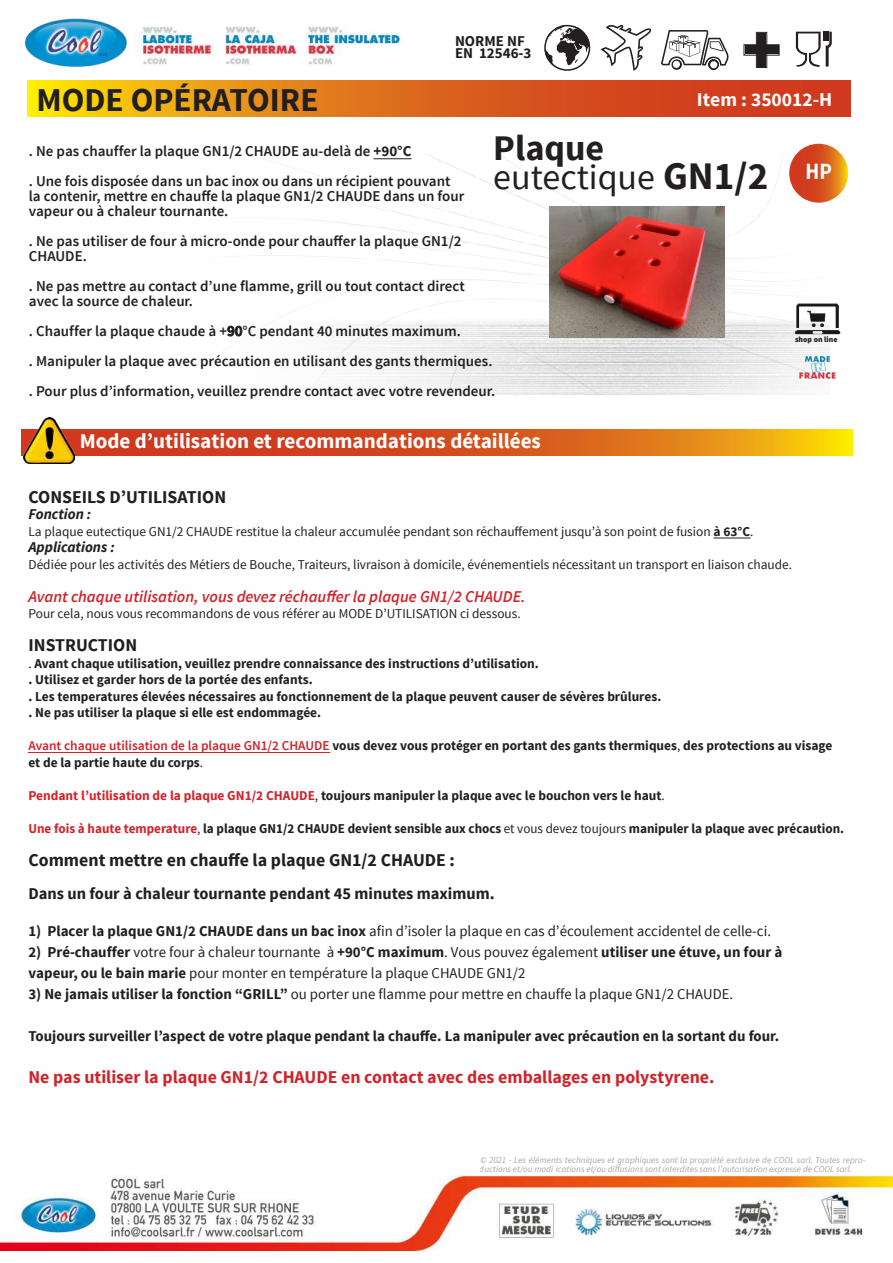
<style>
.page{position:relative;width:893px;height:1263px;background:#fff}
.page>*{position:absolute;margin:0;border:0;box-sizing:border-box;transform-origin:0 0}
.t1{font:36px/28.5px "Source Sans Pro";color:#231f20}
.t2{font:700 33.3px "Source Sans Pro";color:#231f20}
.t3{font:700 23.25px "Source Sans Pro";color:#fff;scale:.89 1}
.t4{font:700 21px "Source Sans Pro";color:#fff}
.t5{font:700 19.5px "Source Sans Pro";color:#fff}
.t6{font:700 18px "Source Sans Pro";color:#231f20}
.t7{font:700 18px "Source Sans Pro";color:#d1232a}
.t8{font:italic 600 16.5px "Source Sans Pro";color:#d1232a}
.t9{font:700 16.5px "Source Sans Pro";color:#231f20}
.t10{font:600 15px/30px "Source Sans Pro";color:#231f20}
.t11{font:15px/21px "Source Sans Pro";color:#231f20}
.t12{font:700 15px/12px "Source Sans Pro";color:#231f20}
.t13{font:italic 700 15px "Source Sans Pro";color:#231f20}
.t14{font:700 13.5px/16.5px "Source Sans Pro";color:#231f20}
.t15{font:13.5px "Source Sans Pro";color:#231f20}
.t16{font:italic 9px/9px "Source Sans Pro";color:#93908f}
.t17{font:900 7.8px "Source Sans Pro";color:#231f20}
.s1{font-weight:700}
.s2{font-weight:700;font-size:39px}
.s3{font-weight:400}
.s4{font-weight:600;color:#d1232a}
.s5{color:#d1232a}
</style>
<div class="page">
<hr style="left:28px;top:752px;width:302px;height:1px;background:#d1232a">
<hr style="left:714px;top:538px;width:36px;height:1px;background:#231f20">
<img style="left:232px;top:154px;width:598px;height:241px">
<img style="left:0;top:1175px;width:893px;height:75px">
<svg style="left:28px;top:81px;width:822px;height:35px;background:#df7218"></svg>
<svg style="left:21px;top:429px;width:832px;height:26px;background:#db631a"></svg>
<svg style="left:789px;top:144px;width:59px;height:59px;background:#d85a1e"></svg>
<img style="left:25px;top:18px;width:102px;height:49px">
<img style="left:137px;top:26px;width:265px;height:40px">
<img style="left:796px;top:346px;width:40px;height:43px">
<svg style="left:600px;top:25px;width:51px;height:46px"></svg>
<svg style="left:743px;top:31px;width:37px;height:37px"></svg>
<div style="left:745px;top:46px;width:33px;height:8px;border:1px solid #231f20"></div>
<svg style="left:708px;top:59px;width:11px;height:11px"></svg>
<svg style="left:671px;top:59px;width:11px;height:11px"></svg>
<div style="left:673px;top:61px;width:7px;height:7px;background:#fff;border-radius:50%"></div>
<svg style="left:661px;top:30px;width:68px;height:36px"></svg>
<div style="left:710px;top:61px;width:7px;height:7px;background:#fff;border-radius:50%"></div>
<svg style="left:796px;top:32px;width:36px;height:35px"></svg>
<svg style="left:544px;top:25px;width:46px;height:44px"></svg>
<div style="left:544px;top:25px;width:46px;height:46px;border:2px solid #231f20;border-radius:50%"></div>
<img style="left:23px;top:418px;width:51px;height:46px">
<img style="left:794px;top:303px;width:46px;height:32px">
<hr style="left:374px;top:158px;width:37px;height:1px;background:#231f20">
<img style="left:549px;top:206px;width:176px;height:132px">
<h2 class="t2" style="left:36px;top:78px;width:284px">MODE OPÉRATOIRE</h2>
<p class="t12" style="left:455px;top:36px;width:78px">NORME NF<br>EN 12546-3</p>
<h3 class="t5" style="left:697px;top:87px;width:137px">Item : 350012-H</h3>
<h1 class="t1" style="left:493px;top:135px;width:276px"><span class="s1">Plaque </span>eutectique <span class="s2">GN1/2</span></h1>
<p class="t10" style="left:29px;top:136px;width:423px">. Ne pas chauffer la plaque GN1/2 CHAUDE au-delà de <span class="s1">+</span><span class="s1">90</span><span class="s1">°C<br></span>. Une fois disposée dans un bac inox ou dans un récipient pouvant</p>
<p class="t10" style="left:29px;top:189px;width:437px;line-height:15px">la contenir, mettre en chauffe la plaque GN1/2 CHAUDE dans un four vapeur ou à chaleur tournante.</p>
<p class="t10" style="left:29px;top:234px;width:434px;line-height:15px">. Ne pas utiliser de four à micro-onde pour chauffer la plaque GN1/2<br>CHAUDE.</p>
<p class="t10" style="left:29px;top:279px;width:437px;line-height:15px">. Ne pas mettre au contact d’une flamme, grill ou tout contact direct avec la source de chaleur.</p>
<p class="t10" style="left:29px;top:316px;width:468px">. Chauffer la plaque chaude à +90°C pendant 40 minutes maximum.<br>. Manipuler la plaque avec précaution en utilisant des gants thermiques. . Pour plus d’information, veuillez prendre contact avec votre revendeur.</p>
<h3 class="t4" style="left:80px;top:428px;width:463px">Mode d’utilisation et recommandations détaillées</h3>
<h3 class="t3" style="left:805px;top:156px;width:31px">HP</h3>
<p class="t17" style="left:795px;top:334px;width:44px">shop on line</p>
<h3 class="t6" style="left:28px;top:485px;width:199px">CONSEILS D’UTILISATION</h3>
<p class="t13" style="left:28px;top:504px;width:64px">Fonction :</p>
<p class="t15" style="left:28px;top:523px;width:726px">La plaque eutectique GN1/2 CHAUDE restitue la chaleur accumulée pendant son réchauffement jusqu’à son point de fusion <span class="s1">à 63°C</span>.</p>
<p class="t13" style="left:28px;top:537px;width:88px">Applications :</p>
<p class="t15" style="left:28px;top:556px;width:765px">Dédiée pour les activités des Métiers de Bouche, Traiteurs, livraison à domicile, événementiels nécessitant un transport en liaison chaude.</p>
<p class="t8" style="left:28px;top:586px;width:499px">Avant chaque utilisation, vous devez réchauffer la plaque GN1/2 CHAUDE.</p>
<p class="t15" style="left:28px;top:605px;width:494px">Pour cela, nous vous recommandons de vous référer au MODE D’UTILISATION ci dessous.</p>
<h3 class="t6" style="left:28px;top:633px;width:110px">INSTRUCTION</h3>
<p class="t14" style="left:28px;top:655px;width:634px"><span class="s3">.</span> Avant chaque utilisation, veuillez prendre connaissance des instructions d’utilisation.<br>. Utilisez et garder hors de la portée des enfants.<br>. Les temperatures élevées nécessaires au fonctionnement de la plaque peuvent causer de sévères brûlures. . Ne pas utiliser la plaque si elle est endommagée.</p>
<p class="t14" style="left:28px;top:738px;width:805px"><span class="s4">Avant chaque utilisation de la plaque GN1/2 CHAUDE</span> vous devez vous protéger en portant des gants thermiques<span class="s3">,</span> des protections au visage et de la partie haute du corps<span class="s3">.</span></p>
<p class="t14" style="left:28px;top:787px;width:638px"><span class="s5">Pendant l’utilisation de la plaque GN1/2 CHAUDE</span><span class="s3">,</span> toujours manipuler la plaque avec le bouchon vers le haut<span class="s3">.</span></p>
<p class="t14" style="left:28px;top:820px;width:817px"><span class="s5">Une fois à haute temperature</span><span class="s3">,</span> la plaque GN1/2 CHAUDE devient sensible aux chocs <span class="s3">et vous devez toujours</span> manipuler la plaque avec précaution.</p>
<h3 class="t6" style="left:28px;top:848px;width:428px">Comment mettre en chauffe la plaque GN1/2 CHAUDE :</h3>
<p class="t9" style="left:28px;top:882px;width:468px">Dans un four à chaleur tournante pendant 45 minutes maximum.</p>
<p class="t11" style="left:28px;top:921px;width:744px"><span class="s1">1)</span> <span class="s1">Placer la plaque GN1/2 CHAUDE dans un bac inox</span> afin d’isoler la plaque en cas d’écoulement accidentel de celle-ci.</p>
<p class="t11" style="left:28px;top:942px;width:755px"><span class="s1">2)</span> <span class="s1">Pré-chauffer</span> votre four à chaleur tournante à <span class="s1">+</span><span class="s1">90</span><span class="s1">°C maximum</span>. Vous pouvez également <span class="s1">utiliser une étuve, un four à vapeur, ou le bain marie</span> pour monter en température la plaque CHAUDE GN1/2</p>
<p class="t11" style="left:28px;top:984px;width:706px"><span class="s1">3)</span> <span class="s1">Ne jamais utiliser la fonction “GRILL”</span> ou porter une flamme pour mettre en chauffe la plaque GN1/2 CHAUDE.</p>
<p class="t12" style="left:28px;top:1031px;width:752px">Toujours surveiller l’aspect de votre plaque pendant la chauffe. La manipuler avec précaution en la sortant du four.</p>
<h3 class="t7" style="left:28px;top:1065px;width:687px">Ne pas utiliser la plaque GN1/2 CHAUDE en contact avec des emballages en polystyrene.</h3>
<p class="t16" style="left:480px;top:1156px;width:387px">© 2021 - Les éléments techniques et graphiques sont la propriété exclusive de COOL sarl. Toutes repro&shy;ductions et/ou modi ications et/ou diffusions sont interdites sans l’autorisation expresse de COOL sarl.</p>
</div>
